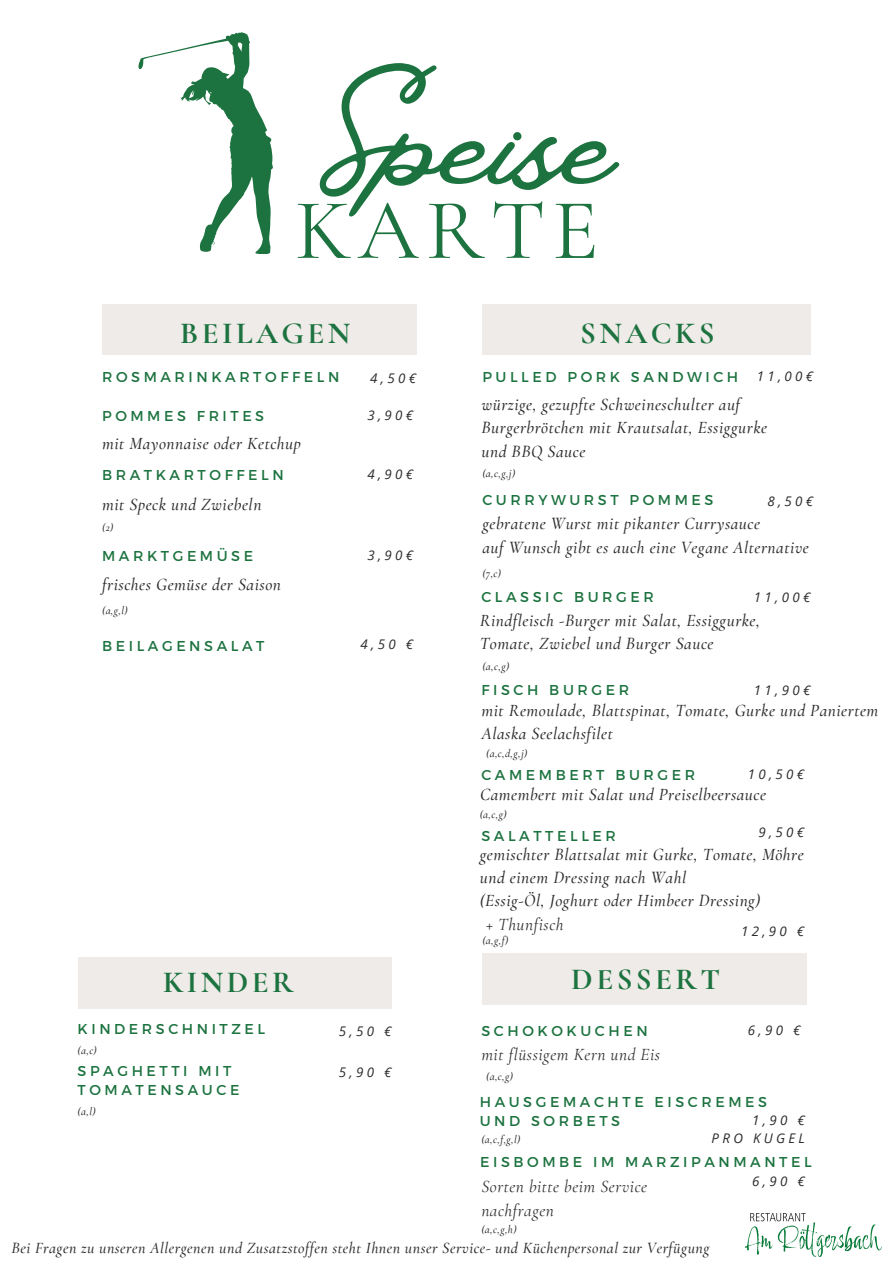
<style>
.page{position:relative;width:894px;height:1264px;background:#fff}
.page>*{position:absolute;margin:0;border:0;box-sizing:border-box;transform-origin:0 0}
.t1{font:162.6px "Vintage Goods";color:#1d7340}
.t2{font:86.55px "Cormorant Garamond";letter-spacing:.08em;color:#1d7340}
.t3{font:700 30.6px "Cormorant Garamond";letter-spacing:.11em;color:#1d7340}
.t4{font:italic 500 17.25px/23.4px "Cormorant Garamond";letter-spacing:.03em;color:#2a2b2b}
.t5{font:italic 17.25px/23.7px "Cormorant Garamond";letter-spacing:.03em;color:#2a2b2b}
.t6{font:italic 500 15.75px "Cormorant Garamond";letter-spacing:.03em;color:#2a2b2b}
.t7{font:14.25px/19.2px "Montserrat";letter-spacing:.25em;color:#1d7340}
.t8{font:italic 13.35px/17.7px "Open Sans";letter-spacing:.25em;color:#2a2b2b;text-align:right}
.t9{font:italic 500 11.25px "Cormorant Garamond";color:#2a2b2b}
</style>
<div class="page">
<div style="left:102px;top:304px;width:314px;height:50px;background:#efebe8"></div>
<div style="left:78px;top:957px;width:313px;height:51px;background:#efebe8"></div>
<div style="left:482px;top:304px;width:328px;height:50px;background:#efebe8"></div>
<img style="left:745px;top:1213px;width:136px;height:43px">
<div style="left:482px;top:953px;width:324px;height:51px;background:#efebe8"></div>
<svg style="left:138px;top:32px;width:134px;height:222px"></svg>
<h2 class="t1" style="left:320px;top:42px;width:296px">Speise</h2>
<h1 class="t2" style="left:295px;top:178px;width:305px">KARTE</h1>
<h6 class="t3" style="left:180px;top:315px;width:172px">BEILAGEN</h6>
<h4 class="t7" style="left:102px;top:367px;width:239px">ROSMARINKARTOFFELN</h4>
<h6 class="t7" style="left:102px;top:406px;width:163px">POMMES FRITES</h6>
<p class="t4" style="left:102px;top:431px;width:200px">mit Mayonnaise oder Ketchup</p>
<h4 class="t7" style="left:102px;top:464px;width:183px">BRATKARTOFFELN</h4>
<h5 class="t4" style="left:102px;top:493px;width:161px">mit Speck und Zwiebeln</h5>
<h6 class="t7" style="left:102px;top:545px;width:152px">MARKTGEMÜSE</h6>
<p class="t4" style="left:102px;top:572px;width:180px">frisches Gemüse der Saison</p>
<h3 class="t9" style="left:102px;top:521px;width:13px">(2)</h3>
<h6 class="t9" style="left:102px;top:603px;width:27px">(a,g,l)</h6>
<h6 class="t8" style="left:370px;top:369px;width:47px">4,50€</h6>
<h6 class="t8" style="left:367px;top:406px;width:47px">3,90€</h6>
<h6 class="t8" style="left:367px;top:465px;width:47px">4,90€</h6>
<h3 class="t8" style="left:367px;top:545px;width:47px">3,90€</h3>
<p class="t7" style="left:102px;top:635px;width:164px">BEILAGENSALAT</p>
<h6 class="t8" style="left:360px;top:635px;width:54px">4,50 €</h6>
<h4 class="t3" style="left:163px;top:963px;width:132px">KINDER</h4>
<p class="t7" style="left:78px;top:1018px;width:189px">KINDERSCHNITZEL</p>
<h6 class="t7" style="left:78px;top:1060px;width:163px">SPAGHETTI MIT<br>TOMATENSAUCE</h6>
<h6 class="t8" style="left:339px;top:1062px;width:54px">5,90 €</h6>
<h6 class="t8" style="left:339px;top:1021px;width:54px">5,50 €</h6>
<p class="t9" style="left:78px;top:1043px;width:21px">(a,c)</p>
<h5 class="t9" style="left:78px;top:1104px;width:20px">(a,l)</h5>
<h6 class="t3" style="left:580px;top:315px;width:136px">SNACKS</h6>
<h4 class="t8" style="left:756px;top:367px;width:58px">11,00€</h4>
<h6 class="t7" style="left:482px;top:367px;width:257px">PULLED PORK SANDWICH</h6>
<h6 class="t4" style="left:481px;top:393px;width:287px">würzige, gezupfte Schweineschulter auf<br>Burgerbrötchen mit Krautsalat, Essiggurke und BBQ Sauce</h6>
<h6 class="t9" style="left:482px;top:467px;width:34px">(a,c,g,j)</h6>
<h6 class="t7" style="left:482px;top:489px;width:232px">CURRYWURST POMMES</h6>
<h4 class="t4" style="left:482px;top:511px;width:328px">gebratene Wurst mit pikanter Currysauce<br>auf Wunsch gibt es auch eine Vegane Alternative</h4>
<h4 class="t7" style="left:481px;top:587px;width:174px">CLASSIC BURGER</h4>
<h6 class="t8" style="left:753px;top:587px;width:58px">11,00€</h6>
<h4 class="t8" style="left:767px;top:492px;width:47px">8,50€</h4>
<h6 class="t9" style="left:482px;top:566px;width:20px">(7,c)</h6>
<p class="t4" style="left:479px;top:608px;width:282px">Rindfleisch -Burger mit Salat, Essiggurke,<br>Tomate, Zwiebel und Burger Sauce</p>
<h6 class="t9" style="left:482px;top:659px;width:28px">(a,c,g)</h6>
<h6 class="t7" style="left:481px;top:680px;width:149px">FISCH BURGER</h6>
<p class="t4" style="left:481px;top:698px;width:398px">mit Remoulade, Blattspinat, Tomate, Gurke und Paniertem<br>Alaska Seelachsfilet</p>
<h4 class="t8" style="left:753px;top:681px;width:58px">11,90€</h4>
<p class="t9" style="left:486px;top:746px;width:43px">(a,c,d,g,j)</p>
<h6 class="t8" style="left:747px;top:764px;width:58px">10,50€</h6>
<p class="t7" style="left:481px;top:764px;width:215px">CAMEMBERT BURGER</p>
<h6 class="t4" style="left:480px;top:783px;width:287px">Camembert mit Salat und Preiselbeersauce</h6>
<h6 class="t9" style="left:479px;top:807px;width:28px">(a,c,g)</h6>
<h6 class="t8" style="left:758px;top:822px;width:47px">9,50€</h6>
<p class="t7" style="left:481px;top:826px;width:136px">SALATTELLER</p>
<h6 class="t4" style="left:479px;top:842px;width:325px">gemischter Blattsalat mit Gurke, Tomate, Möhre und einem Dressing nach Wahl<br>(Essig-Öl, Joghurt oder Himbeer Dressing)</h6>
<h4 class="t5" style="left:486px;top:912px;width:79px">+ Thunfisch</h4>
<p class="t8" style="left:740px;top:922px;width:65px">12,90 €</p>
<h6 class="t9" style="left:482px;top:933px;width:27px">(a,g,f)</h6>
<h3 class="t3" style="left:571px;top:960px;width:150px">DESSERT</h3>
<h3 class="t7" style="left:481px;top:1020px;width:168px">SCHOKOKUCHEN</h3>
<h6 class="t5" style="left:481px;top:1042px;width:180px">mit flüssigem Kern und Eis</h6>
<h6 class="t7" style="left:479px;top:1091px;width:289px">HAUSGEMACHTE EISCREMES<br>UND SORBETS</h6>
<h6 class="t8" style="left:747px;top:1020px;width:54px">6,90 €</h6>
<p class="t9" style="left:486px;top:1069px;width:28px">(a,c,g)</p>
<h6 class="t8" style="left:711px;top:1110px;width:95px">1,90 €<br>PRO KUGEL</h6>
<h6 class="t9" style="left:481px;top:1132px;width:41px">(a,c,f,g,l)</h6>
<h6 class="t7" style="left:480px;top:1151px;width:333px">EISBOMBE IM MARZIPANMANTEL</h6>
<h5 class="t5" style="left:481px;top:1174px;width:167px">Sorten bitte beim Service nachfragen</h5>
<p class="t8" style="left:752px;top:1171px;width:54px">6,90 €</p>
<p class="t9" style="left:481px;top:1222px;width:37px">(a,c,g,h)</p>
<h6 class="t6" style="left:12px;top:1238px;width:699px">Bei Fragen zu unseren Allergenen und Zusatzstoffen steht Ihnen unser Service- und Küchenpersonal zur Verfügung</h6>
</div>
